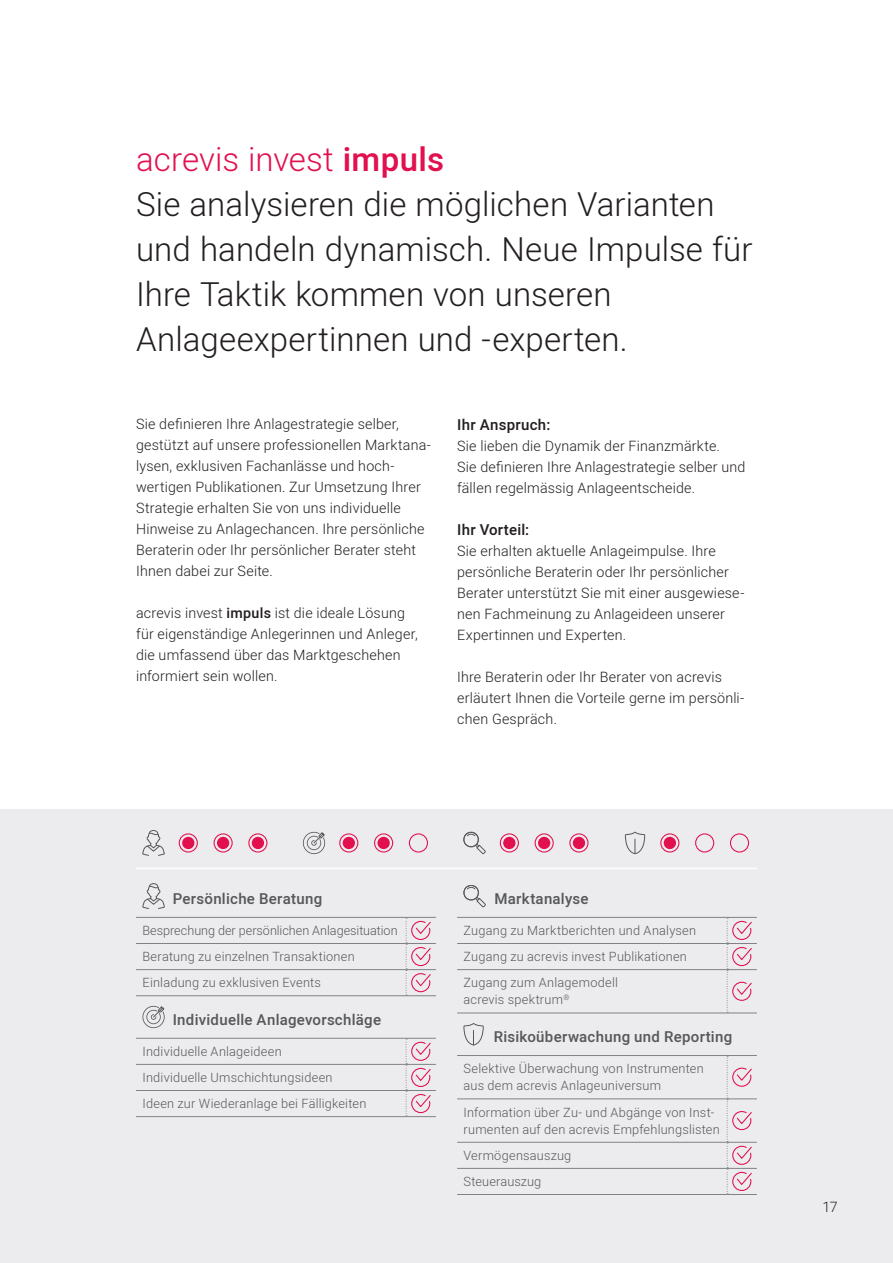
<style>
.page{position:relative;width:893px;height:1263px;background:#fff}
.page>*{position:absolute;margin:0;border:0;box-sizing:border-box;transform-origin:0 0}
._02_lead-titel{font:300 33px/45px "Heebo";letter-spacing:.005em;color:#231f20}
._01_rubriktitel{font:300 33px "Heebo";color:#e2104f}
._06_lead-text-auf-grau{font:500 15px "Heebo";letter-spacing:.02em;color:#57585a}
._06_lead-text{font:500 15px "Heebo";letter-spacing:.02em;color:#231f20}
._04_lauftext{font:300 14.25px/21px "Heebo";letter-spacing:.015em;color:#231f20}
._04_lauftext-auf-grau{font:300 12.75px/17.2px "Heebo";letter-spacing:.015em;color:#57585a}
.s1{font-weight:500}
</style>
<div class="page">
<div style="left:0;top:809px;width:893px;height:454px;background:#ececee"></div>
<hr style="left:457px;top:917px;width:270px;height:1px;background:#808285">
<hr style="left:727px;top:917px;width:30px;height:1px;background:#808285">
<hr style="left:457px;top:943px;width:270px;height:1px;background:#808285">
<hr style="left:727px;top:943px;width:30px;height:1px;background:#808285">
<hr style="left:457px;top:969px;width:270px;height:1px;background:#808285">
<hr style="left:727px;top:969px;width:30px;height:1px;background:#808285">
<hr style="left:457px;top:1055px;width:270px;height:1px;background:#808285">
<hr style="left:727px;top:1055px;width:30px;height:1px;background:#808285">
<hr style="left:457px;top:1098px;width:270px;height:1px;background:#808285">
<hr style="left:727px;top:1098px;width:30px;height:1px;background:#808285">
<hr style="left:457px;top:1142px;width:270px;height:1px;background:#808285">
<hr style="left:727px;top:1142px;width:30px;height:1px;background:#808285">
<hr style="left:457px;top:1168px;width:270px;height:1px;background:#808285">
<hr style="left:727px;top:1168px;width:30px;height:1px;background:#808285">
<hr style="left:457px;top:1194px;width:270px;height:1px;background:#808285">
<hr style="left:727px;top:1194px;width:30px;height:1px;background:#808285">
<hr style="left:457px;top:1012px;width:270px;height:1px;background:#808285">
<hr style="left:727px;top:1012px;width:30px;height:1px;background:#808285">
<svg style="left:463px;top:885px;width:23px;height:22px"></svg>
<svg style="left:727px;top:918px;width:25px;height:95px"></svg>
<svg style="left:463px;top:1023px;width:21px;height:22px"></svg>
<svg style="left:727px;top:1056px;width:25px;height:138px"></svg>
<hr style="left:136px;top:917px;width:270px;height:1px;background:#808285">
<hr style="left:406px;top:917px;width:30px;height:1px;background:#808285">
<hr style="left:136px;top:943px;width:270px;height:1px;background:#808285">
<hr style="left:406px;top:943px;width:30px;height:1px;background:#808285">
<hr style="left:136px;top:969px;width:270px;height:1px;background:#808285">
<hr style="left:406px;top:969px;width:30px;height:1px;background:#808285">
<hr style="left:136px;top:995px;width:270px;height:1px;background:#808285">
<hr style="left:406px;top:995px;width:30px;height:1px;background:#808285">
<hr style="left:136px;top:1038px;width:270px;height:1px;background:#808285">
<hr style="left:406px;top:1038px;width:30px;height:1px;background:#808285">
<hr style="left:136px;top:1064px;width:270px;height:1px;background:#808285">
<hr style="left:406px;top:1064px;width:30px;height:1px;background:#808285">
<hr style="left:136px;top:1090px;width:270px;height:1px;background:#808285">
<hr style="left:406px;top:1090px;width:30px;height:1px;background:#808285">
<hr style="left:136px;top:1116px;width:270px;height:1px;background:#808285">
<hr style="left:406px;top:1116px;width:30px;height:1px;background:#808285">
<svg style="left:142px;top:883px;width:23px;height:26px"></svg>
<svg style="left:406px;top:918px;width:25px;height:77px"></svg>
<svg style="left:142px;top:1006px;width:23px;height:22px"></svg>
<svg style="left:406px;top:1039px;width:25px;height:77px"></svg>
<div style="left:179px;top:833px;width:19px;height:19px;border:1px solid #e2104f;border-radius:50%"></div>
<div style="left:182px;top:837px;width:12px;height:12px;background:#e2104f;border-radius:50%"></div>
<div style="left:214px;top:833px;width:19px;height:19px;border:1px solid #e2104f;border-radius:50%"></div>
<div style="left:217px;top:837px;width:12px;height:12px;background:#e2104f;border-radius:50%"></div>
<div style="left:248px;top:833px;width:19px;height:19px;border:1px solid #e2104f;border-radius:50%"></div>
<div style="left:252px;top:837px;width:12px;height:12px;background:#e2104f;border-radius:50%"></div>
<div style="left:339px;top:833px;width:19px;height:19px;border:1px solid #e2104f;border-radius:50%"></div>
<div style="left:343px;top:837px;width:12px;height:12px;background:#e2104f;border-radius:50%"></div>
<div style="left:374px;top:833px;width:19px;height:19px;border:1px solid #e2104f;border-radius:50%"></div>
<div style="left:377px;top:837px;width:13px;height:12px;background:#e2104f;border-radius:50%"></div>
<div style="left:409px;top:833px;width:19px;height:19px;border:1px solid #e2104f;border-radius:50%"></div>
<div style="left:500px;top:833px;width:19px;height:19px;border:1px solid #e2104f;border-radius:50%"></div>
<div style="left:503px;top:837px;width:12px;height:12px;background:#e2104f;border-radius:50%"></div>
<div style="left:535px;top:833px;width:19px;height:19px;border:1px solid #e2104f;border-radius:50%"></div>
<div style="left:538px;top:837px;width:12px;height:12px;background:#e2104f;border-radius:50%"></div>
<div style="left:569px;top:833px;width:19px;height:19px;border:1px solid #e2104f;border-radius:50%"></div>
<div style="left:573px;top:837px;width:12px;height:12px;background:#e2104f;border-radius:50%"></div>
<div style="left:660px;top:833px;width:19px;height:19px;border:1px solid #e2104f;border-radius:50%"></div>
<div style="left:664px;top:837px;width:12px;height:12px;background:#e2104f;border-radius:50%"></div>
<div style="left:695px;top:833px;width:19px;height:19px;border:1px solid #e2104f;border-radius:50%"></div>
<div style="left:730px;top:833px;width:19px;height:19px;border:1px solid #e2104f;border-radius:50%"></div>
<svg style="left:142px;top:830px;width:23px;height:26px"></svg>
<svg style="left:303px;top:832px;width:22px;height:22px"></svg>
<svg style="left:463px;top:832px;width:23px;height:22px"></svg>
<svg style="left:625px;top:832px;width:20px;height:22px"></svg>
<hr style="left:136px;top:868px;width:621px;height:1px;background:#fff">
<p class="_01_rubriktitel" style="left:136px;top:136px;width:310px">acrevis invest <span class="s1">impuls</span></p>
<p class="_02_lead-titel" style="left:136px;top:181px;width:618px">Sie analysieren die möglichen Varianten und handeln dynamisch. Neue Impulse für Ihre Taktik kommen von unseren Anlageexpertinnen und -experten.</p>
<p class="_04_lauftext" style="left:136px;top:413px;width:296px">Sie definieren Ihre Anlagestrategie selber, gestützt auf unsere professionellen Marktana&shy;lysen, exklusiven Fachanlässe und hoch&shy;wertigen Publikationen. Zur Umsetzung Ihrer Strategie erhalten Sie von uns individuelle Hinweise zu Anlagechancen. Ihre persönliche Beraterin oder Ihr persönlicher Berater steht Ihnen dabei zur Seite.</p>
<p class="_04_lauftext" style="left:136px;top:602px;width:283px">acrevis invest <span class="s1">impuls</span> ist die ideale Lösung für eigenständige Anlegerinnen und Anleger, die umfassend über das Marktgeschehen informiert sein wollen.</p>
<p class="_06_lead-text" style="left:457px;top:414px;width:95px">Ihr Anspruch:</p>
<p class="_04_lauftext" style="left:457px;top:435px;width:290px">Sie lieben die Dynamik der Finanzmärkte.<br>Sie definieren Ihre Anlagestrategie selber und fällen regelmässig Anlageentscheide.</p>
<p class="_06_lead-text" style="left:457px;top:519px;width:74px">Ihr Vorteil:</p>
<p class="_04_lauftext" style="left:457px;top:540px;width:289px">Sie erhalten aktuelle Anlageimpulse. Ihre persönliche Beraterin oder Ihr persönlicher Berater unterstützt Sie mit einer ausgewiese&shy;nen Fachmeinung zu Anlageideen unserer Expertinnen und Experten.</p>
<p class="_04_lauftext" style="left:457px;top:666px;width:289px">Ihre Beraterin oder Ihr Berater von acrevis erläutert Ihnen die Vorteile gerne im persönli&shy;chen Gespräch.</p>
<p class="_06_lead-text-auf-grau" style="left:173px;top:888px;width:151px">Persönliche Beratung</p>
<p class="_04_lauftext-auf-grau" style="left:142px;top:922px;width:257px">Besprechung der persönlichen Anlagesituation</p>
<p class="_04_lauftext-auf-grau" style="left:142px;top:948px;width:214px">Beratung zu einzelnen Transaktionen</p>
<p class="_04_lauftext-auf-grau" style="left:142px;top:974px;width:180px">Einladung zu exklusiven Events</p>
<p class="_06_lead-text-auf-grau" style="left:173px;top:1009px;width:210px">Individuelle Anlagevorschläge</p>
<p class="_04_lauftext-auf-grau" style="left:142px;top:1042px;width:141px">Individuelle Anlageideen</p>
<p class="_04_lauftext-auf-grau" style="left:142px;top:1069px;width:192px">Individuelle Umschichtungsideen</p>
<p class="_04_lauftext-auf-grau" style="left:142px;top:1095px;width:225px">Ideen zur Wiederanlage bei Fälligkeiten</p>
<p class="_06_lead-text-auf-grau" style="left:494px;top:888px;width:96px">Marktanalyse</p>
<p class="_04_lauftext-auf-grau" style="left:463px;top:922px;width:234px">Zugang zu Marktberichten und Analysen</p>
<p class="_04_lauftext-auf-grau" style="left:463px;top:948px;width:225px">Zugang zu acrevis invest Publikationen</p>
<p class="_04_lauftext-auf-grau" style="left:463px;top:974px;width:156px">Zugang zum Anlagemodell acrevis spektrum<sup>®</sup></p>
<p class="_06_lead-text-auf-grau" style="left:494px;top:1026px;width:240px">Risikoüberwachung und Reporting</p>
<p class="_04_lauftext-auf-grau" style="left:463px;top:1060px;width:242px">Selektive Überwachung von Instrumenten aus dem acrevis Anlageuniversum</p>
<p class="_04_lauftext-auf-grau" style="left:463px;top:1103px;width:258px">Information über Zu- und Abgänge von Inst&shy;rumenten auf den acrevis Empfehlungslisten</p>
<p class="_04_lauftext-auf-grau" style="left:463px;top:1146px;width:109px">Vermögensauszug</p>
<p class="_04_lauftext-auf-grau" style="left:463px;top:1172px;width:79px">Steuerauszug</p>
<p class="_04_lauftext" style="left:822px;top:1196px;width:17px">17</p>
</div>
